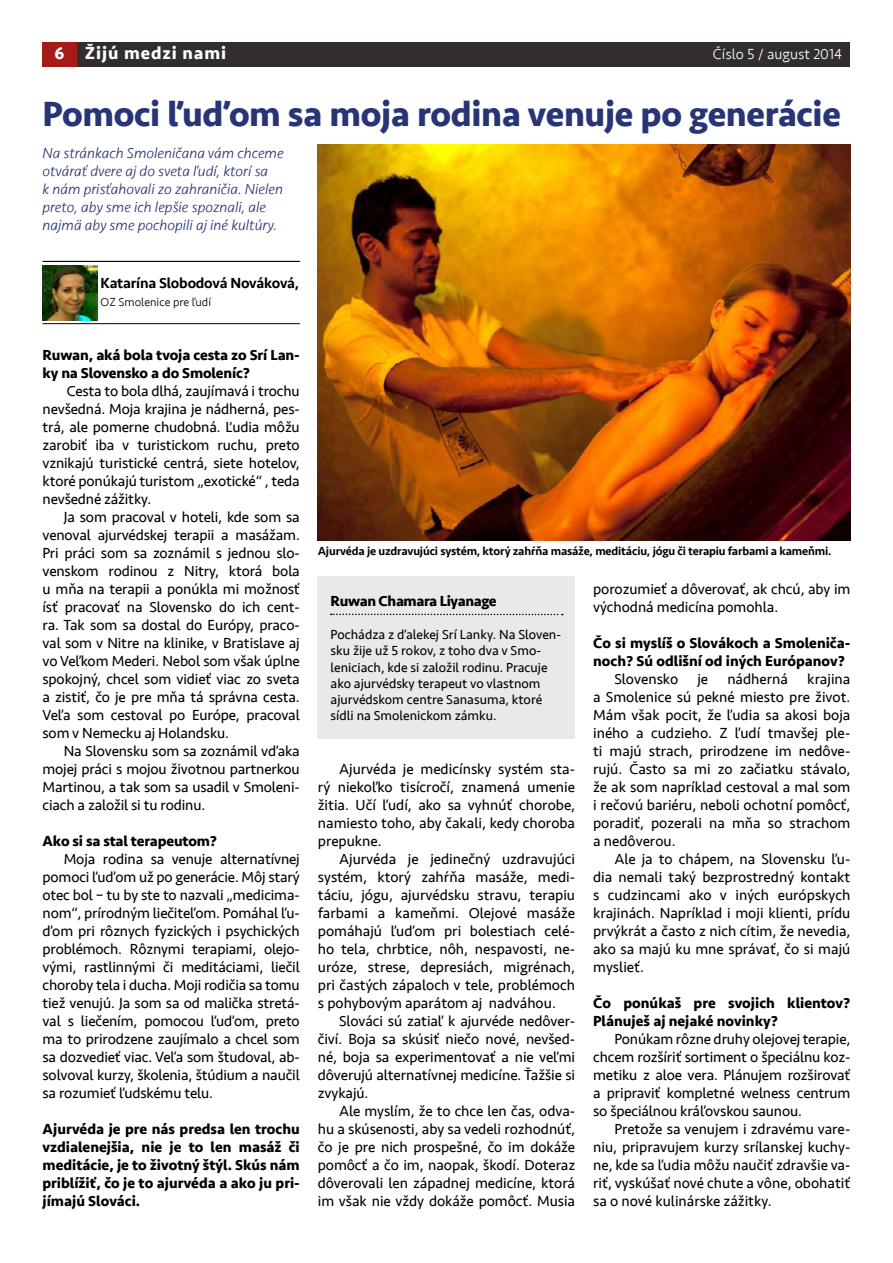
<style>
.page{position:relative;width:893px;height:1263px;background:#fff}
.page>*{position:absolute;margin:0;border:0;box-sizing:border-box;transform-origin:0 0}
.t1{font:700 36px "Seravek";letter-spacing:-.01em;color:#273476}
.t2{font:700 18px "Seravek";letter-spacing:.05em;color:#fff}
.t3{font:15px/18px "Seravek";letter-spacing:-.005em;color:#000;text-align:justify}
.t4{font:700 15px/18px "Seravek";color:#000}
.t5{font:italic 300 15px/18px "Seravek";color:#273476}
.t6{font:500 15px "Seravek";letter-spacing:-.015em;color:#000}
.t7{font:700 15px "Seravek";letter-spacing:-.025em;color:#000}
.t8{font:300 15px "Seravek";color:#fff}
.t9{font:13.5px/16.2px "Seravek";color:#000}
.t10{font:500 12px "Seravek";letter-spacing:-.015em;color:#000}
.t11{font:300 12px "Seravek";color:#000}
</style>
<div class="page">
<div style="left:43px;top:43px;width:807px;height:24px;background:#322e2e"></div>
<div style="left:43px;top:43px;width:34px;height:24px;background:#a61a17"></div>
<img style="left:318px;top:144px;width:532px;height:396px">
<div style="left:318px;top:576px;width:257px;height:162px;background:#e9e8ea"></div>
<svg style="left:331px;top:614px;width:232px;height:1px"></svg>
<hr style="left:43px;top:261px;width:257px;height:1px;background:#000">
<hr style="left:43px;top:323px;width:257px;height:1px;background:#000">
<img style="left:43px;top:265px;width:55px;height:55px">
<p class="t2" style="left:55px;top:39px;width:173px">6 Žijú medzi nami</p>
<p class="t8" style="left:713px;top:45px;width:131px">Číslo 5 / august 2014</p>
<h1 class="t1" style="left:43px;top:85px;width:800px">Pomoci ľuďom sa moja rodina venuje po generácie</h1>
<p class="t5" style="left:42px;top:144px;width:243px">Na stránkach Smoleničana vám chceme otvárať dvere aj do sveta ľudí, ktorí sa<br>k nám prisťahovali zo zahraničia. Nielen preto, aby sme ich lepšie spoznali, ale najmä aby sme pochopili aj iné kultúry.</p>
<p class="t6" style="left:101px;top:274px;width:200px">Katarína Slobodová Nováková,</p>
<p class="t11" style="left:101px;top:295px;width:112px">OZ Smolenice pre ľudí</p>
<p class="t4" style="left:43px;top:346px;width:259px">Ruwan, aká bola tvoja cesta zo Srí Lan&shy;ky na Slovensko a do Smoleníc?</p>
<p class="t3" style="left:43px;top:382px;width:259px;text-indent:24px">Cesta to bola dlhá, zaujímavá i trochu nevšedná. Moja krajina je nádherná, pes&shy;trá, ale pomerne chudobná. Ľudia môžu zarobiť iba v turistickom ruchu, preto vznikajú turistické centrá, siete hotelov, ktoré ponúkajú turistom „exotické“ , teda nevšedné zážitky.</p>
<p class="t3" style="left:43px;top:508px;width:259px;text-indent:21px">Ja som pracoval v hoteli, kde som sa venoval ajurvédskej terapii a masážam.<br>Pri práci som sa zoznámil s jednou slo&shy;venskom rodinou z Nitry, ktorá bola u mňa na terapii a ponúkla mi možnosť ísť pracovať na Slovensko do ich cent&shy;ra. Tak som sa dostal do Európy, praco&shy;val som v Nitre na klinike, v Bratislave aj vo Veľkom Mederi. Nebol som však úplne spokojný, chcel som vidieť viac zo sveta a zistiť, čo je pre mňa tá správna cesta.<br>Veľa som cestoval po Európe, pracoval som v Nemecku aj Holandsku.</p>
<p class="t3" style="left:43px;top:742px;width:259px;text-indent:21px">Na Slovensku som sa zoznámil vďaka mojej práci s mojou životnou partnerkou Martinou, a tak som sa usadil v Smoleni&shy;ciach a založil si tu rodinu.</p>
<p class="t4" style="left:43px;top:832px;width:176px">Ako si sa stal terapeutom?</p>
<p class="t3" style="left:43px;top:850px;width:259px;text-indent:21px">Moja rodina sa venuje alternatívnej pomoci ľuďom už po generácie. Môj starý otec bol – tu by ste to nazvali „medicima&shy;nom“, prírodným liečiteľom. Pomáhal ľu&shy;ďom pri rôznych fyzických i psychických problémoch. Rôznymi terapiami, olejo&shy;vými, rastlinnými či meditáciami, liečil choroby tela i ducha. Moji rodičia sa tomu tiež venujú. Ja som sa od malička stretá&shy;val s liečením, pomocou ľuďom, preto ma to prirodzene zaujímalo a chcel som sa dozvedieť viac. Veľa som študoval, ab&shy;solvoval kurzy, školenia, štúdium a naučil sa rozumieť ľudskému telu.</p>
<p class="t4" style="left:43px;top:1120px;width:259px;text-align:justify">Ajurvéda je pre nás predsa len trochu vzdialenejšia, nie je to len masáž či meditácie, je to životný štýl. Skús nám priblížiť, čo je to ajurvéda a ako ju pri&shy;jímajú Slováci.</p>
<p class="t10" style="left:318px;top:543px;width:515px">Ajurvéda je uzdravujúci systém, ktorý zahŕňa masáže, meditáciu, jógu či terapiu farbami a kameňmi.</p>
<p class="t7" style="left:331px;top:589px;width:168px">Ruwan Chamara Liyanage</p>
<p class="t9" style="left:331px;top:626px;width:232px">Pochádza z ďalekej Srí Lanky. Na Sloven&shy;sku žije už 5 rokov, z toho dva v Smo&shy;leniciach, kde si založil rodinu. Pracuje ako ajurvédsky terapeut vo vlastnom ajurvédskom centre Sanasuma, ktoré sídli na Smolenickom zámku.</p>
<p class="t3" style="left:318px;top:760px;width:259px;text-indent:21px">Ajurvéda je medicínsky systém sta&shy;rý niekoľko tisícročí, znamená umenie žitia. Učí ľudí, ako sa vyhnúť chorobe, namiesto toho, aby čakali, kedy choroba prepukne.</p>
<p class="t3" style="left:318px;top:850px;width:259px;text-indent:21px">Ajurvéda je jedinečný uzdravujúci systém, ktorý zahŕňa masáže, medi&shy;táciu, jógu, ajurvédsku stravu, terapiu farbami a kameňmi. Olejové masáže pomáhajú ľuďom pri bolestiach celé&shy;ho tela, chrbtice, nôh, nespavosti, ne&shy;uróze, strese, depresiách, migrénach, pri častých zápaloch v tele, problémoch s pohybovým aparátom aj nadváhou.</p>
<p class="t3" style="left:318px;top:1012px;width:259px;text-indent:21px">Slováci sú zatiaľ k ajurvéde nedôver&shy;čiví. Boja sa skúsiť niečo nové, nevšed&shy;né, boja sa experimentovať a nie veľmi dôverujú alternatívnej medicíne. Ťažšie si zvykajú.</p>
<p class="t3" style="left:318px;top:1102px;width:259px;text-indent:21px">Ale myslím, že to chce len čas, odva&shy;hu a skúsenosti, aby sa vedeli rozhodnúť, čo je pre nich prospešné, čo im dokáže pomôcť a čo im, naopak, škodí. Doteraz dôverovali len západnej medicíne, ktorá im však nie vždy dokáže pomôcť. Musia</p>
<p class="t3" style="left:593px;top:580px;width:259px">porozumieť a dôverovať, ak chcú, aby im východná medicína pomohla.</p>
<p class="t4" style="left:593px;top:634px;width:259px">Čo si myslíš o Slovákoch a Smoleniča&shy;noch? Sú odlišní od iných Európanov?</p>
<p class="t3" style="left:614px;top:670px;width:65px">Slovensko</p>
<p class="t3" style="left:697px;top:670px;width:12px">je</p>
<p class="t3" style="left:727px;top:670px;width:62px">nádherná</p>
<p class="t3" style="left:593px;top:670px;width:259px;text-indent:214px">krajina a Smolenice sú pekné miesto pre život.<br>Mám však pocit, že ľudia sa akosi boja iného a cudzieho. Z ľudí tmavšej ple&shy;ti majú strach, prirodzene im nedôve&shy;rujú. Často sa mi zo začiatku stávalo, že ak som napríklad cestoval a mal som i rečovú bariéru, neboli ochotní pomôcť, poradiť, pozerali na mňa so strachom a nedôverou.</p>
<p class="t3" style="left:593px;top:850px;width:259px;text-indent:21px">Ale ja to chápem, na Slovensku ľu&shy;dia nemali taký bezprostredný kontakt s cudzincami ako v iných európskych krajinách. Napríklad i moji klienti, prídu prvýkrát a často z nich cítim, že nevedia, ako sa majú ku mne správať, čo si majú myslieť.</p>
<p class="t4" style="left:593px;top:994px;width:259px">Čo ponúkaš pre svojich klientov?<br>Plánuješ aj nejaké novinky?</p>
<p class="t3" style="left:593px;top:1030px;width:259px;text-indent:21px">Ponúkam rôzne druhy olejovej terapie, chcem rozšíriť sortiment o špeciálnu koz&shy;metiku z aloe vera. Plánujem rozširovať a pripraviť kompletné welness centrum so špeciálnou kráľovskou saunou.</p>
<p class="t3" style="left:593px;top:1120px;width:259px;text-indent:21px">Pretože sa venujem i zdravému vare&shy;niu, pripravujem kurzy srílanskej kuchy&shy;ne, kde sa ľudia môžu naučiť zdravšie va&shy;riť, vyskúšať nové chute a vône, obohatiť sa o nové kulinárske zážitky.</p>
</div>
